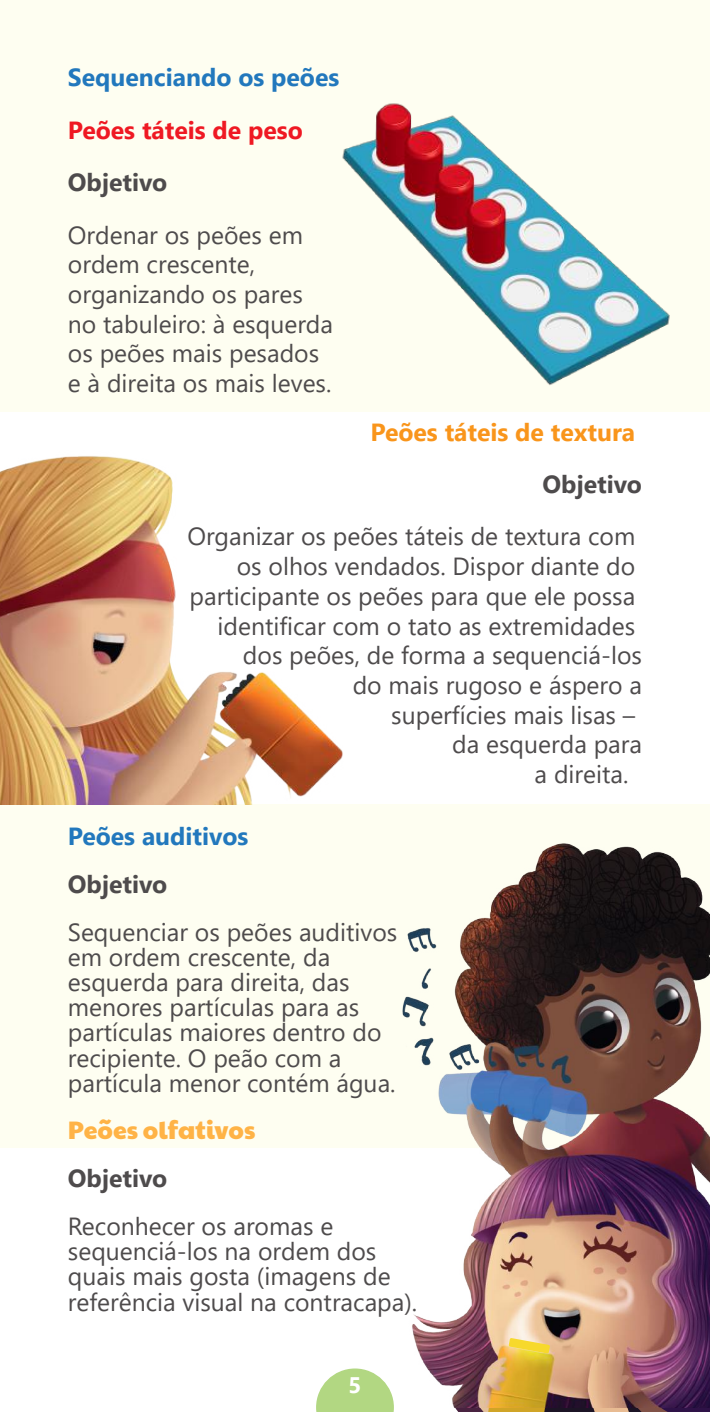
<style>
.page{position:relative;width:710px;height:1412px;background:#fff}
.page>*{position:absolute;margin:0;border:0;box-sizing:border-box;transform-origin:0 0}
.t1{font:24.75px/25.2px "Segoe UI";color:#4e4b4c}
.t2{font:700 24.75px "Segoe UI";color:#2278bd}
.t3{font:700 24.75px "Segoe UI";color:#4e4b4c}
.t4{font:700 24.75px "Segoe UI";color:#f9951b}
.t5{font:700 24.75px "Segoe UI";color:#ef1923}
.t6{font:24.75px "Paytone One";color:#ffb346}
.t7{font:700 22.5px "Segoe UI";color:#fff}
</style>
<div class="page">
<div style="left:0;top:804px;width:710px;height:343px;background:#fefef1"></div>
<div style="left:0;top:0;width:710px;height:411px;background:#fefef1"></div>
<img style="left:342px;top:103px;width:328px;height:282px">
<img style="left:0;top:456px;width:343px;height:348px">
<div style="left:537px;top:1404px;width:120px;height:7px;background:#1c1425"></div>
<svg style="left:455px;top:1407px;width:90px;height:4px"></svg>
<img style="left:400px;top:843px;width:310px;height:564px">
<svg style="left:316px;top:1368px;width:78px;height:43px"></svg>
<svg style="left:509px;top:1337px;width:41px;height:16px"></svg>
<img style="left:593px;top:1210px;width:117px;height:202px">
<p class="t2" style="left:68px;top:54px;width:273px">Sequenciando os peões</p>
<p class="t5" style="left:68px;top:107px;width:236px">Peões táteis de peso</p>
<p class="t3" style="left:68px;top:159px;width:101px">Objetivo</p>
<p class="t1" style="left:68px;top:218px;width:267px;line-height:29.7px">Ordenar os peões em ordem crescente, organizando os pares no tabuleiro: à esquerda os peões mais pesados e à direita os mais leves.</p>
<p class="t4" style="left:370px;top:409px;width:266px">Peões táteis de textura</p>
<p class="t3" style="left:542px;top:461px;width:101px">Objetivo</p>
<p class="t1" style="left:187px;top:522px;width:449px">Organizar os peões táteis de textura com</p>
<p class="t1" style="left:237px;top:551px;width:400px">os olhos vendados. Dispor diante do</p>
<p class="t1" style="left:190px;top:581px;width:447px">participante os peões para que ele possa</p>
<p class="t1" style="left:217px;top:611px;width:419px">identificar com o tato as extremidades</p>
<p class="t1" style="left:243px;top:640px;width:401px">dos peões, de forma a sequenciá-los</p>
<p class="t1" style="left:353px;top:670px;width:291px">do mais rugoso e áspero a</p>
<p class="t1" style="left:391px;top:700px;width:245px">superfícies mais lisas –</p>
<p class="t1" style="left:452px;top:730px;width:191px">da esquerda para</p>
<p class="t1" style="left:534px;top:759px;width:95px">a direita.</p>
<p class="t2" style="left:68px;top:813px;width:182px">Peões auditivos</p>
<p class="t3" style="left:68px;top:860px;width:101px">Objetivo</p>
<p class="t1" style="left:68px;top:917px;width:331px">Sequenciar os peões auditivos em ordem crescente, da esquerda para direita, das menores partículas para as partículas maiores dentro do recipiente. O peão com a partícula menor contém água.</p>
<p class="t6" style="left:68px;top:1108px;width:189px">Peões olfativos</p>
<p class="t3" style="left:68px;top:1155px;width:101px">Objetivo</p>
<p class="t1" style="left:68px;top:1211px;width:351px">Reconhecer os aromas e sequenciá-los na ordem dos quais mais gosta (imagens de referência visual na contracapa).</p>
<p class="t7" style="left:348px;top:1363px;width:14px">5</p>
</div>
